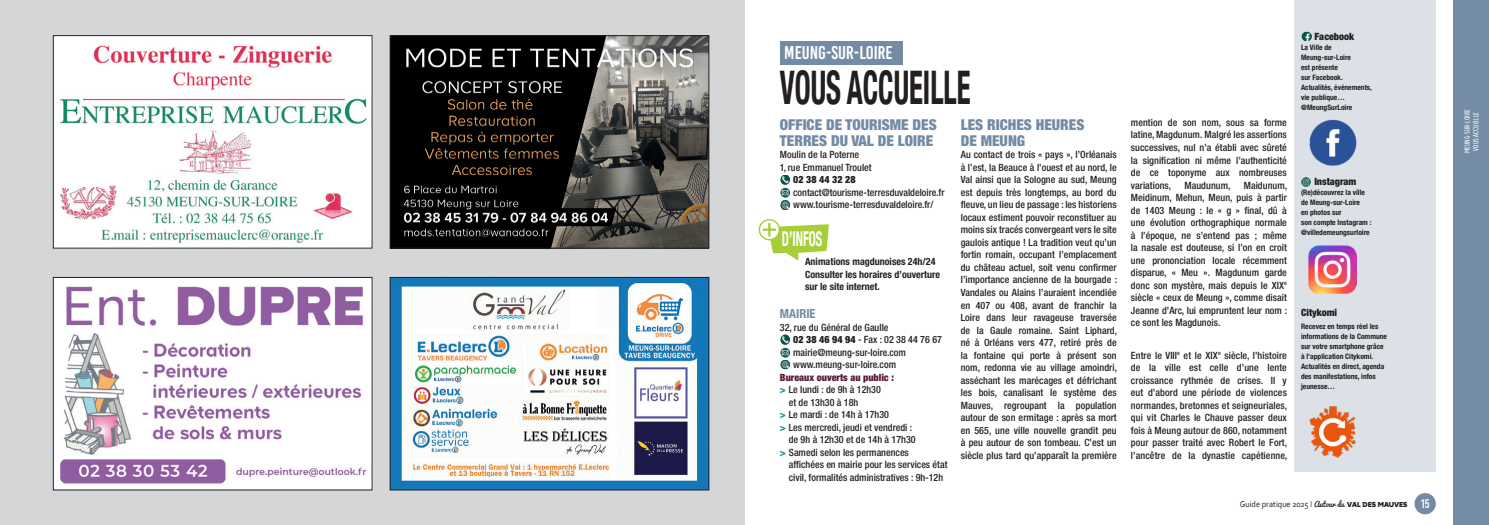
<style>
.page{position:relative;width:1489px;height:525px;background:#fff}
.page>*{position:absolute;margin:0;border:0;box-sizing:border-box;transform-origin:0 0}
.t1{font:700 condensed 46.25px "Helvetica Neue";color:#231f20;scale:.62 1}
.t2{font:700 condensed 20.38px "Helvetica Neue";color:#fff;scale:.62 1}
.t3{font:18.5px "Bebas Kai";color:#fff}
.t4{font:900 condensed 15px/16.2px "Helvetica Neue LT Std";color:#738ba4}
.t5{font:700 condensed 12.5px "Helvetica Neue LT Std";color:#738ba4}
.t6{font:500 condensed 10px/12.5px "Helvetica Neue LT Std";color:#231f20;text-align:justify}
.t7{font:700 condensed 10px "Helvetica Neue LT Std";color:#231f20}
.t8{font:900 condensed 10px "Helvetica Neue LT Std";color:#231f20}
.t9{font:900 condensed 10px "Helvetica Neue LT Std";color:#561a38}
.t10{font:8.75px "Corbel";color:#231f20;scale:.95 1}
.t11{font:700 condensed 7.5px/10px "Helvetica Neue LT Std";color:#231f20}
.t12{font:7.5px/8.8px "Casto Condensed";color:#fff;text-align:center}
.s1{font-weight:900}
.s2{font-weight:900;color:#0b8e95}
.s3{font-weight:700;color:#738ba4}
.s4{font-family:"Pacifico";font-size:7.5px}
.s5{font-family:"Casto";font-weight:900;font-size:7.5px}
.s6{font-family:"Bebas Kai";font-size:12.5px;color:#fff}
</style>
<div class="page">
<div style="left:1453px;top:0;width:35px;height:524px;background:#738ba4"></div>
<div style="left:1414px;top:493px;width:21px;height:21px;background:#738ba4;border-radius:50%"></div>
<div style="left:0;top:0;width:744px;height:524px;background:#d5d6d8"></div>
<div style="left:780px;top:41px;width:122px;height:23px;background:#738ba4"></div>
<svg style="left:780px;top:175px;width:10px;height:35px"></svg>
<svg style="left:780px;top:335px;width:10px;height:34px"></svg>
<svg style="left:759px;top:219px;width:20px;height:20px"></svg>
<div style="left:758px;top:219px;width:22px;height:21px;border:1px solid #a6ce39;border-radius:50%"></div>
<svg style="left:762px;top:223px;width:67px;height:37px"></svg>
<div style="left:1293px;top:0;width:142px;height:471px;background:#dce1e7"></div>
<svg style="left:1301px;top:31px;width:10px;height:10px"></svg>
<svg style="left:1301px;top:177px;width:10px;height:9px"></svg>
<img style="left:1309px;top:119px;width:47px;height:47px">
<img style="left:1308px;top:245px;width:48px;height:48px">
<img style="left:1309px;top:406px;width:47px;height:52px">
<img style="left:392px;top:37px;width:315px;height:209px">
<div style="left:390px;top:35px;width:319px;height:213px;border:1px solid #231f20"></div>
<img style="left:55px;top:37px;width:315px;height:209px">
<div style="left:53px;top:35px;width:319px;height:213px;border:1px solid #231f20"></div>
<img style="left:392px;top:279px;width:315px;height:209px">
<div style="left:390px;top:277px;width:319px;height:213px;border:1px solid #231f20"></div>
<img style="left:55px;top:279px;width:315px;height:209px">
<div style="left:53px;top:277px;width:319px;height:213px;border:1px solid #231f20"></div>
<p class="t3" style="left:784px;top:43px;width:110px">MEUNG-SUR-LOIRE</p>
<p class="t1" style="left:780px;top:49px;width:309px">VOUS ACCUEILLE</p>
<p class="t4" style="left:780px;top:116px;width:158px">OFFICE DE TOURISME DES<br>TERRES DU VAL DE LOIRE</p>
<p class="t6" style="left:780px;top:148px;width:81px">Moulin de la Poterne</p>
<p class="t6" style="left:780px;top:161px;width:93px">1, rue Emmanuel Troulet</p>
<p class="t8" style="left:793px;top:173px;width:64px">02 38 44 32 28</p>
<p class="t6" style="left:793px;top:186px;width:153px">contact@tourisme-terresduvaldeloire.fr</p>
<p class="t6" style="left:793px;top:198px;width:142px">www.tourisme-terresduvaldeloire.fr/</p>
<p class="t4" style="left:960px;top:116px;width:125px">LES RICHES HEURES</p>
<p class="t4" style="left:960px;top:132px;width:66px">DE MEUNG</p>
<p class="t6" style="left:960px;top:148px;width:158px">Au contact de trois « pays », l’Orléanais à l’est, la Beauce à l’ouest et au nord, le Val ainsi que la Sologne au sud, Meung est depuis très longtemps, au bord du fleuve, un lieu de passage : les historiens locaux estiment pouvoir reconstituer au moins six tracés convergeant vers le site gaulois antique ! La tradition veut qu’un fortin romain, occupant l’emplacement du château actuel, soit venu confirmer l’importance ancienne de la bourgade :<br>Vandales ou Alains l’auraient incendiée en 407 ou 408, avant de franchir la Loire dans leur ravageuse traversée de la Gaule romaine. Saint Liphard, né à Orléans vers 477, retiré près de la fontaine qui porte à présent son nom, redonna vie au village amoindri, asséchant les marécages et défrichant les bois, canalisant le système des Mauves, regroupant la population autour de son ermitage : après sa mort en 565, une ville nouvelle grandit peu à peu autour de son tombeau. C’est un siècle plus tard qu’apparaît la première</p>
<p class="t2" style="left:782px;top:221px;width:67px">D’INFOS</p>
<p class="t7" style="left:805px;top:255px;width:132px">Animations magdunoises 24h/24</p>
<p class="t7" style="left:805px;top:268px;width:137px">Consulter les horaires d’ouverture</p>
<p class="t7" style="left:805px;top:280px;width:76px">sur le site internet.</p>
<p class="t5" style="left:780px;top:306px;width:37px">MAIRIE</p>
<p class="t6" style="left:780px;top:320px;width:110px">32, rue du Général de Gaulle</p>
<p class="t6" style="left:793px;top:333px;width:150px"><span class="s1">02 38 46 94 94</span> - Fax : 02 38 44 76 67</p>
<p class="t6" style="left:793px;top:345px;width:114px">mairie@meung-sur-loire.com</p>
<p class="t6" style="left:793px;top:358px;width:104px">www.meung-sur-loire.com</p>
<p class="t9" style="left:780px;top:371px;width:115px">Bureaux ouverts au public :</p>
<p class="t6" style="left:780px;top:383px;width:102px"><span class="s2">&gt;</span> Le lundi : de 9h à 12h30</p>
<p class="t6" style="left:788px;top:395px;width:71px">et de 13h30 à 18h</p>
<p class="t6" style="left:780px;top:408px;width:110px"><span class="s2">&gt;</span> Le mardi : de 14h à 17h30</p>
<p class="t6" style="left:780px;top:420px;width:134px"><span class="s2">&gt;</span> Les mercredi, jeudi et vendredi :</p>
<p class="t6" style="left:788px;top:433px;width:128px">de 9h à 12h30 et de 14h à 17h30</p>
<p class="t6" style="left:780px;top:445px;width:130px"><span class="s2">&gt;</span> Samedi selon les permanences</p>
<p class="t6" style="left:788px;top:458px;width:160px">affichées en mairie pour les services état</p>
<p class="t6" style="left:788px;top:470px;width:156px">civil, formalités administratives : 9h-12h</p>
<p class="t8" style="left:1314px;top:30px;width:41px">Facebook</p>
<p class="t6" style="left:1130px;top:116px;width:157px">mention de son nom, sous sa forme latine, Magdunum. Malgré les assertions successives, nul n’a établi avec sûreté la signification ni même l’authenticité de ce toponyme aux nombreuses variations,</p>
<p class="t6" style="left:1130px;top:178px;width:158px;text-indent:113px">Maidunum, Meidinum, Mehun, Meun, puis à partir de 1403 Meung : le « g » final, dû à une évolution orthographique normale à l’époque, ne s’entend pas ; même la nasale est douteuse, si l’on en croit une prononciation locale récemment disparue, « Meu ». Magdunum garde donc son mystère, mais depuis le XIX<sup>e </sup>siècle « ceux de Meung », comme disait Jeanne d’Arc, lui empruntent leur nom : ce sont les Magdunois.</p>
<p class="t6" style="left:1130px;top:348px;width:158px">Entre le VIII<sup>e</sup> et le XIX<sup>e</sup> siècle, l’histoire de la ville est celle d’une lente croissance rythmée de crises. Il y eut d’abord une période de violences normandes, bretonnes et seigneuriales, qui vit Charles le Chauve passer deux fois à Meung autour de 860, notamment pour passer traité avec Robert le Fort, l’ancêtre de la dynastie capétienne,</p>
<p class="t6" style="left:1184px;top:178px;width:48px">Maudunum,</p>
<p class="t11" style="left:1300px;top:42px;width:32px">La Ville de</p>
<p class="t11" style="left:1300px;top:52px;width:51px">Meung-sur-Loire</p>
<p class="t11" style="left:1300px;top:62px;width:38px">est présente</p>
<p class="t11" style="left:1300px;top:72px;width:43px">sur Facebook.</p>
<p class="t11" style="left:1300px;top:82px;width:72px">Actualités, événements,</p>
<p class="t11" style="left:1300px;top:92px;width:45px">vie publique…</p>
<p class="t11" style="left:1300px;top:102px;width:53px">@MeungSurLoire</p>
<p class="t8" style="left:1314px;top:175px;width:44px">Instagram</p>
<p class="t11" style="left:1300px;top:187px;width:65px">(Re)découvrez la ville</p>
<p class="t11" style="left:1300px;top:197px;width:60px">de Meung-sur-Loire</p>
<p class="t11" style="left:1300px;top:207px;width:42px">en photos sur</p>
<p class="t11" style="left:1300px;top:217px;width:72px">son compte Instagram :</p>
<p class="t11" style="left:1300px;top:227px;width:70px">@villedemeungsurloire</p>
<p class="t8" style="left:1300px;top:306px;width:38px">Citykomi</p>
<p class="t11" style="left:1300px;top:321px;width:87px">Recevez en temps réel les informations de la Commune sur votre smartphone grâce à l’application Citykomi.</p>
<p class="t11" style="left:1300px;top:361px;width:85px">Actualités en direct, agenda des manifestations, infos jeunesse…</p>
<p class="t10" style="left:1239px;top:498px;width:201px">Guide pratique 2025 <span class="s3">I</span> <span class="s4">Autour du</span> <span class="s5">VAL DES MAUVES</span> <span class="s6">15</span></p>
<p class="t12" style="left:1462px;top:153px;width:46px;rotate:-90deg">MEUNG-SUR-LOIRE<br>VOUS ACCUEILLE</p>
</div>
